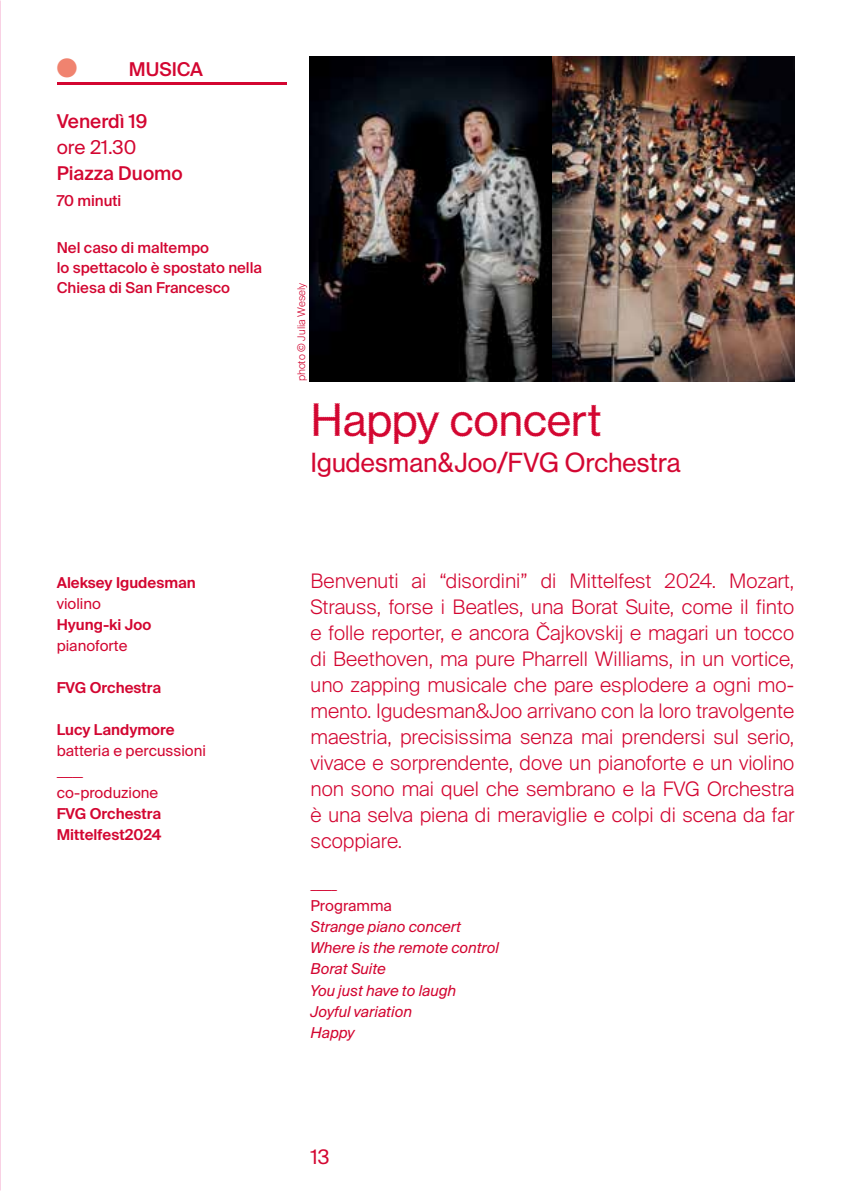
<style>
.page{position:relative;width:851px;height:1191px;background:#fff}
.page>*{position:absolute;margin:0;border:0;box-sizing:border-box;transform-origin:0 0}
.t1{font:44px "Haas Mittelfest 24";letter-spacing:-.02em;color:#d30631}
.t2{font:600 34px "Suisse Intl";color:#f0836f}
.t3{font:26px "Haas Mittelfest 24";letter-spacing:-.02em;color:#d30631}
.t4{font:300 20px/26px "Suisse Intl";color:#d30631;text-align:justify}
.t5{font:20px "Suisse Intl";color:#d30631}
.t6{font:500 19px "Suisse Intl";color:#d30631}
.t7{font:19px "Suisse Intl";color:#d30631}
.t8{font:italic 15px/21px "Suisse Intl";color:#d30631}
.t9{font:600 15px/21px "Suisse Intl";color:#d30631}
.t10{font:500 15px/20px "Suisse Intl";color:#d30631}
.t11{font:15px "Suisse Intl";color:#d30631}
.t12{font:300 15px "Suisse Intl";color:#d30631}
.t13{font:300 10.6px "Suisse Intl";color:#d30631}
</style>
<div class="page">
<img style="left:310px;top:57px;width:242px;height:324px">
<img style="left:552px;top:57px;width:242px;height:324px">
<hr style="left:57px;top:82px;width:229px;height:3px;background:#d30631">
<h2 class="t2" style="left:57px;top:45px;width:22px">●</h2>
<p class="t6" style="left:129px;top:59px;width:76px">MUSICA</p>
<p class="t6" style="left:57px;top:111px;width:92px">Venerdì 19</p>
<p class="t7" style="left:57px;top:137px;width:81px">ore 21.30</p>
<p class="t6" style="left:57px;top:163px;width:127px">Piazza Duomo</p>
<p class="t10" style="left:57px;top:191px;width:66px">70 minuti</p>
<p class="t10" style="left:57px;top:237px;width:207px">Nel caso di maltempo<br>lo spettacolo è spostato nella<br>Chiesa di San Francesco</p>
<p class="t13" style="left:295px;top:381px;width:100px;rotate:-90deg">photo © Julia Wesely</p>
<h1 class="t1" style="left:310px;top:393px;width:293px">Happy concert</h1>
<h3 class="t3" style="left:310px;top:446px;width:372px">Igudesman&amp;Joo/FVG Orchestra</h3>
<p class="t9" style="left:57px;top:572px;width:141px">Aleksey Igudesman</p>
<p class="t11" style="left:57px;top:594px;width:46px">violino</p>
<p class="t9" style="left:57px;top:614px;width:96px">Hyung-ki Joo</p>
<p class="t11" style="left:57px;top:636px;width:72px">pianoforte</p>
<p class="t9" style="left:57px;top:677px;width:106px">FVG Orchestra</p>
<p class="t9" style="left:57px;top:719px;width:119px">Lucy Landymore</p>
<p class="t11" style="left:57px;top:741px;width:151px">batteria e percussioni</p>
<p class="t12" style="left:57px;top:762px;width:28px">_____</p>
<p class="t11" style="left:57px;top:783px;width:103px">co-produzione</p>
<p class="t9" style="left:57px;top:803px;width:106px">FVG Orchestra<br>Mittelfest2024</p>
<p class="t4" style="left:310px;top:568px;width:485px">Benvenuti ai “disordini” di Mittelfest 2024. Mozart, Strauss, forse i Beatles, una Borat Suite, come il finto e folle reporter, e ancora Čajkovskij e magari un tocco di Beethoven, ma pure Pharrell Williams, in un vortice, uno zapping musicale che pare esplodere a ogni mo&shy;mento. Igudesman&amp;Joo arrivano con la loro travolgente maestria, precisissima senza mai prendersi sul serio, vivace e sorprendente, dove un pianoforte e un violino non sono mai quel che sembrano e la FVG Orchestra è una selva piena di meraviglie e colpi di scena da far scoppiare.</p>
<p class="t12" style="left:310px;top:876px;width:28px">_____</p>
<p class="t11" style="left:310px;top:897px;width:83px">Programma</p>
<p class="t8" style="left:310px;top:916px;width:190px">Strange piano concert<br>Where is the remote control<br>Borat Suite<br>You just have to laugh<br>Joyful variation<br>Happy</p>
<p class="t5" style="left:310px;top:1145px;width:21px">13</p>
</div>
